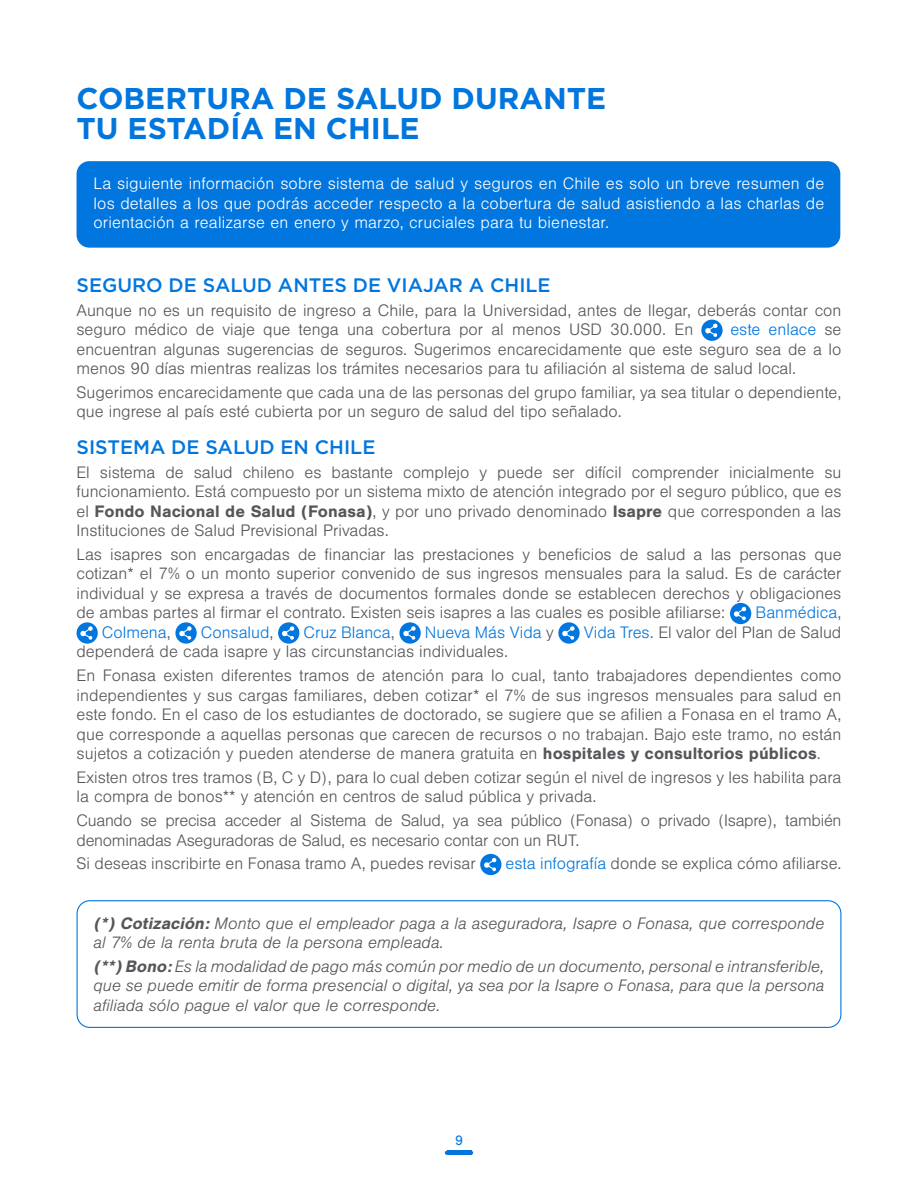
<style>
.page{position:relative;width:918px;height:1188px;background:#fff}
.page>*{position:absolute;margin:0;border:0;box-sizing:border-box;transform-origin:0 0}
.t1{font:700 30px/30px "Gotham";color:#0176de}
.t2{font:500 19.5px "Gotham";color:#0176de}
.t3{font:300 17.25px/19.5px "Nimbus San";color:#56555a}
.t4{font:italic 300 17.25px/19.5px "Nimbus San";color:#56555a}
.t5{font:300 17.25px/19.5px "Nimbus San";letter-spacing:.01em;color:#fff;text-align:justify}
.t6{font:300 17.25px "Nimbus San";color:#0176de}
.t7{font:14.25px "Nimbus San";color:#0176de}
.s1{color:#0176de}
.s2{font-weight:700}
.s3{color:#56555a}
</style>
<div class="page">
<hr style="left:447px;top:1151px;width:24px;height:4px;background:#0176de">
<div style="left:77px;top:161px;width:763px;height:87px;background:#0176de;border-radius:13px"></div>
<div style="left:701px;top:320px;width:22px;height:21px;background:#0176de;border-radius:50%"></div>
<svg style="left:705px;top:323px;width:13px;height:14px"></svg>
<div style="left:730px;top:603px;width:21px;height:21px;background:#0176de;border-radius:50%"></div>
<svg style="left:734px;top:607px;width:13px;height:13px"></svg>
<div style="left:77px;top:622px;width:21px;height:22px;background:#0176de;border-radius:50%"></div>
<svg style="left:80px;top:626px;width:13px;height:14px"></svg>
<svg style="left:175px;top:622px;width:22px;height:22px"></svg>
<svg style="left:179px;top:626px;width:13px;height:14px"></svg>
<div style="left:278px;top:622px;width:21px;height:22px;background:#0176de;border-radius:50%"></div>
<svg style="left:282px;top:626px;width:13px;height:14px"></svg>
<svg style="left:399px;top:622px;width:22px;height:22px"></svg>
<svg style="left:403px;top:626px;width:13px;height:14px"></svg>
<svg style="left:558px;top:622px;width:22px;height:22px"></svg>
<svg style="left:562px;top:626px;width:13px;height:14px"></svg>
<div style="left:480px;top:854px;width:21px;height:21px;background:#0176de;border-radius:50%"></div>
<svg style="left:484px;top:858px;width:13px;height:13px"></svg>
<div style="left:77px;top:900px;width:764px;height:128px;border:1px solid #0176de;border-radius:13px"></div>
<h1 class="t1" style="left:77px;top:83px;width:531px">COBERTURA DE SALUD DURANTE<br>TU ESTADÍA EN CHILE</h1>
<p class="t5" style="left:94px;top:174px;width:732px">La siguiente información sobre sistema de salud y seguros en Chile es solo un breve resumen de los detalles a los que podrás acceder respecto a la cobertura de salud asistiendo a las charlas de orientación a realizarse en enero y marzo, cruciales para tu bienestar.</p>
<p class="t2" style="left:77px;top:272px;width:476px">SEGURO DE SALUD ANTES DE VIAJAR A CHILE</p>
<p class="t3" style="left:77px;top:301px;width:766px">Aunque no es un requisito de ingreso a Chile, para la Universidad, antes de llegar, deberás contar con seguro médico de viaje que tenga una cobertura por al menos USD 30.000. En</p>
<p class="t3" style="left:77px;top:320px;width:766px;text-align:justify;text-indent:654px"><span class="s1">este enlace</span> se encuentran algunas sugerencias de seguros. Sugerimos encarecidamente que este seguro sea de a lo menos 90 días mientras realizas los trámites necesarios para tu afiliación al sistema de salud local.</p>
<p class="t3" style="left:77px;top:383px;width:766px">Sugerimos encarecidamente que cada una de las personas del grupo familiar, ya sea titular o dependiente, que ingrese al país esté cubierta por un seguro de salud del tipo señalado.</p>
<p class="t2" style="left:77px;top:434px;width:300px">SISTEMA DE SALUD EN CHILE</p>
<p class="t3" style="left:77px;top:463px;width:766px;text-align:justify">El sistema de salud chileno es bastante complejo y puede ser difícil comprender inicialmente su funcionamiento. Está compuesto por un sistema mixto de atención integrado por el seguro público, que es el <span class="s2">Fondo Nacional de Salud (Fonasa)</span>, y por uno privado denominado <span class="s2">Isapre</span> que corresponden a las Instituciones de Salud Previsional Privadas.</p>
<p class="t3" style="left:77px;top:545px;width:766px;text-align:justify">Las isapres son encargadas de financiar las prestaciones y beneficios de salud a las personas que cotizan* el 7% o un monto superior convenido de sus ingresos mensuales para la salud. Es de carácter individual y se expresa a través de documentos formales donde se establecen derechos y obligaciones de ambas partes al firmar el contrato. Existen seis isapres a las cuales es posible afiliarse:</p>
<p class="t6" style="left:756px;top:604px;width:87px">Banmédica<span class="s3">,</span></p>
<p class="t6" style="left:102px;top:623px;width:70px">Colmena<span class="s3">,</span></p>
<p class="t6" style="left:201px;top:623px;width:74px">Consalud<span class="s3">,</span></p>
<p class="t6" style="left:304px;top:623px;width:93px">Cruz Blanca<span class="s3">,</span></p>
<p class="t6" style="left:425px;top:623px;width:130px">Nueva Más Vida <span class="s3">y</span></p>
<p class="t3" style="left:584px;top:623px;width:259px"><span class="s1">Vida Tres</span>. El valor del Plan de Salud</p>
<p class="t3" style="left:77px;top:640px;width:766px;line-height:23.7px">dependerá de cada isapre y las circunstancias individuales.<br>En Fonasa existen diferentes tramos de atención para lo cual, tanto trabajadores dependientes como</p>
<p class="t3" style="left:77px;top:686px;width:766px;text-align:justify">independientes y sus cargas familiares, deben cotizar* el 7% de sus ingresos mensuales para salud en este fondo. En el caso de los estudiantes de doctorado, se sugiere que se afilien a Fonasa en el tramo A, que corresponde a aquellas personas que carecen de recursos o no trabajan. Bajo este tramo, no están sujetos a cotización y pueden atenderse de manera gratuita en <span class="s2">hospitales y consultorios públicos</span>.</p>
<p class="t3" style="left:77px;top:768px;width:766px">Existen otros tres tramos (B, C y D), para lo cual deben cotizar según el nivel de ingresos y les habilita para la compra de bonos** y atención en centros de salud pública y privada.</p>
<p class="t3" style="left:77px;top:811px;width:767px">Cuando se precisa acceder al Sistema de Salud, ya sea público (Fonasa) o privado (Isapre), también denominadas Aseguradoras de Salud, es necesario contar con un RUT.</p>
<p class="t3" style="left:77px;top:854px;width:401px">Si deseas inscribirte en Fonasa tramo A, puedes revisar</p>
<p class="t3" style="left:506px;top:854px;width:337px"><span class="s1">esta infografía</span> donde se explica cómo afiliarse.</p>
<p class="t4" style="left:94px;top:914px;width:732px"><span class="s2">(*) Cotización:</span> Monto que el empleador paga a la aseguradora, Isapre o Fonasa, que corresponde al 7% de la renta bruta de la persona empleada.</p>
<p class="t4" style="left:94px;top:957px;width:732px;text-align:justify"><span class="s2">(**)Bono:</span>Es la modalidad de pago más común por medio de un documento, personal e intransferible, que se puede emitir de forma presencial o digital, ya sea por la Isapre o Fonasa, para que la persona afiliada sólo pague el valor que le corresponde.</p>
<p class="t7" style="left:455px;top:1132px;width:9px">9</p>
</div>
